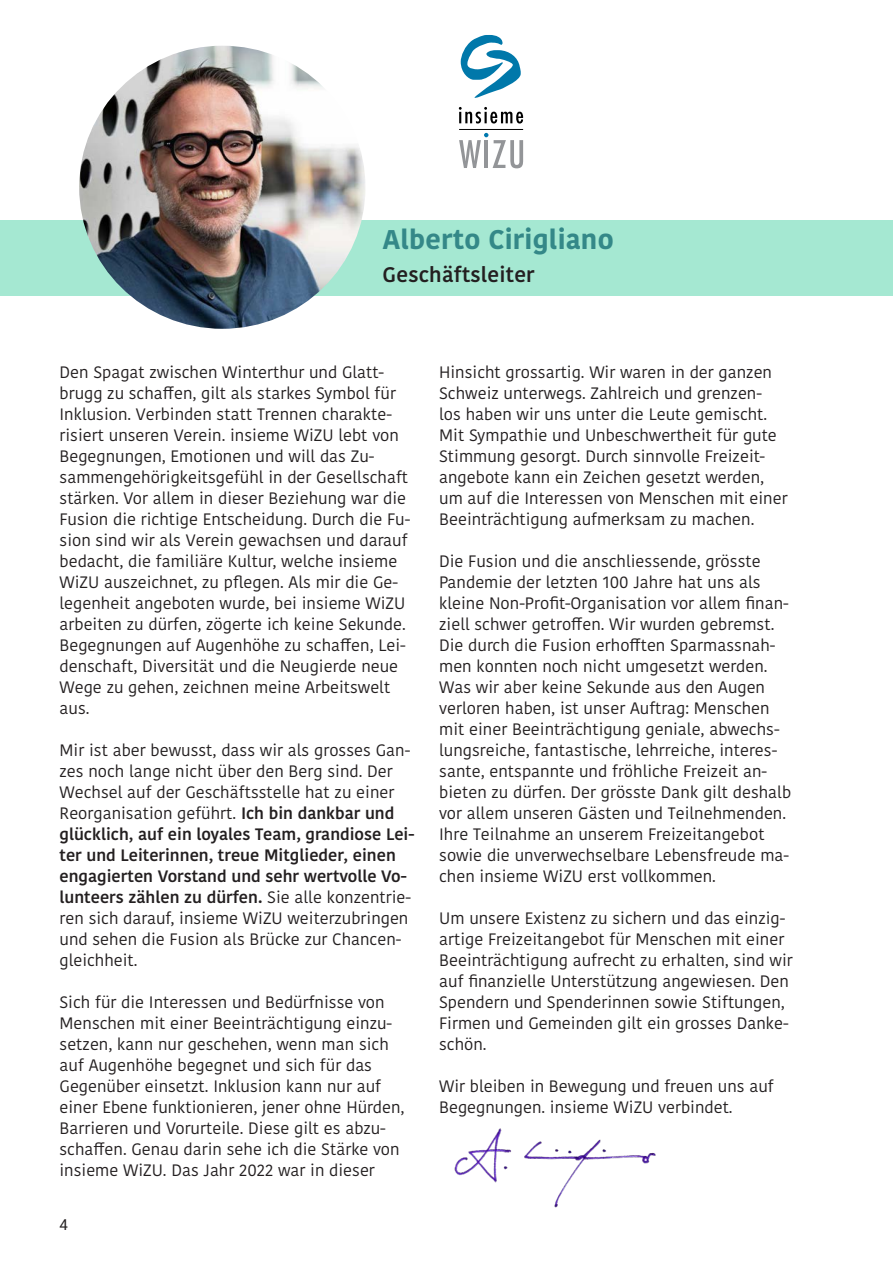
<style>
.page{position:relative;width:893px;height:1263px;background:#fff}
.page>*{position:absolute;margin:0;border:0;box-sizing:border-box;transform-origin:0 0}
.t1{font:700 27px "Kohinoor Bangla";letter-spacing:.01em;color:#348888}
.t2{font:600 21px "Kohinoor Bangla";letter-spacing:.01em;color:#231f20}
.t3{font:16.5px/21px "Kohinoor Bangla";color:#231f20}
.t4{font:15px "Roboto";color:#231f20}
.s1{font-weight:600}
</style>
<div class="page">
<div style="left:0;top:220px;width:893px;height:76px;background:#a5e8d2"></div>
<img style="left:79px;top:46px;width:286px;height:283px">
<img style="left:454px;top:1128px;width:202px;height:80px">
<svg style="left:461px;top:35px;width:60px;height:63px"></svg>
<svg style="left:459px;top:107px;width:64px;height:17px"></svg>
<hr style="left:459px;top:129px;width:64px;height:1px;background:#000">
<svg style="left:459px;top:133px;width:64px;height:35px"></svg>
<p class="t1" style="left:382px;top:216px;width:233px">Alberto Cirigliano</p>
<p class="t2" style="left:382px;top:257px;width:154px">Geschäftsleiter</p>
<p class="t3" style="left:60px;top:361px;width:352px">Den Spagat zwischen Winterthur und Glatt&shy;brugg zu schaffen, gilt als starkes Symbol für Inklusion. Verbinden statt Trennen charakte&shy;risiert unseren Verein. insieme WiZU lebt von Begegnungen, Emotionen und will das Zu&shy;sammengehörigkeitsgefühl in der Gesellschaft stärken. Vor allem in dieser Beziehung war die Fusion die richtige Entscheidung. Durch die Fu&shy;sion sind wir als Verein gewachsen und darauf bedacht, die familiäre Kultur, welche insieme WiZU auszeichnet, zu pflegen. Als mir die Ge&shy;legenheit angeboten wurde, bei insieme WiZU arbeiten zu dürfen, zögerte ich keine Sekunde.<br>Begegnungen auf Augenhöhe zu schaffen, Lei&shy;denschaft, Diversität und die Neugierde neue Wege zu gehen, zeichnen meine Arbeitswelt aus.</p>
<p class="t3" style="left:60px;top:739px;width:356px">Mir ist aber bewusst, dass wir als grosses Gan&shy;zes noch lange nicht über den Berg sind. Der Wechsel auf der Geschäftsstelle hat zu einer Reorganisation geführt. <span class="s1">Ich bin dankbar und glücklich, auf ein loyales Team, grandiose Lei&shy;ter und Leiterinnen, treue Mitglieder, einen engagierten Vorstand und sehr wertvolle Vo&shy;lunteers zählen zu dürfen.</span> Sie alle konzentrie&shy;ren sich darauf, insieme WiZU weiterzubringen und sehen die Fusion als Brücke zur Chancen&shy;gleichheit.</p>
<p class="t3" style="left:60px;top:991px;width:346px">Sich für die Interessen und Bedürfnisse von Menschen mit einer Beeinträchtigung einzu&shy;setzen, kann nur geschehen, wenn man sich auf Augenhöhe begegnet und sich für das Gegenüber einsetzt. Inklusion kann nur auf einer Ebene funktionieren, jener ohne Hürden, Barrieren und Vorurteile. Diese gilt es abzu&shy;schaffen. Genau darin sehe ich die Stärke von insieme WiZU. Das Jahr 2022 war in dieser</p>
<p class="t4" style="left:60px;top:1214px;width:10px">4</p>
<p class="t3" style="left:439px;top:361px;width:350px">Hinsicht grossartig. Wir waren in der ganzen Schweiz unterwegs. Zahlreich und grenzen&shy;los haben wir uns unter die Leute gemischt.<br>Mit Sympathie und Unbeschwertheit für gute Stimmung gesorgt. Durch sinnvolle Freizeit&shy;angebote kann ein Zeichen gesetzt werden, um auf die Interessen von Menschen mit einer Beeinträchtigung aufmerksam zu machen.</p>
<p class="t3" style="left:439px;top:550px;width:351px">Die Fusion und die anschliessende, grösste Pandemie der letzten 100 Jahre hat uns als kleine Non-Profit-Organisation vor allem finan&shy;ziell schwer getroffen. Wir wurden gebremst.<br>Die durch die Fusion erhofften Sparmassnah&shy;men konnten noch nicht umgesetzt werden.</p>
<p class="t3" style="left:439px;top:676px;width:354px">Was wir aber keine Sekunde aus den Augen verloren haben, ist unser Auftrag: Menschen mit einer Beeinträchtigung geniale, abwechs&shy;lungsreiche, fantastische, lehrreiche, interes&shy;sante, entspannte und fröhliche Freizeit an&shy;bieten zu dürfen. Der grösste Dank gilt deshalb vor allem unseren Gästen und Teilnehmenden.<br>Ihre Teilnahme an unserem Freizeitangebot sowie die unverwechselbare Lebensfreude ma&shy;chen insieme WiZU erst vollkommen.</p>
<p class="t3" style="left:439px;top:907px;width:355px">Um unsere Existenz zu sichern und das einzig&shy;artige Freizeitangebot für Menschen mit einer Beeinträchtigung aufrecht zu erhalten, sind wir auf finanzielle Unterstützung angewiesen. Den Spendern und Spenderinnen sowie Stiftungen, Firmen und Gemeinden gilt ein grosses Danke&shy;schön.</p>
<p class="t3" style="left:439px;top:1075px;width:336px">Wir bleiben in Bewegung und freuen uns auf<br>Begegnungen. insieme WiZU verbindet.</p>
</div>
